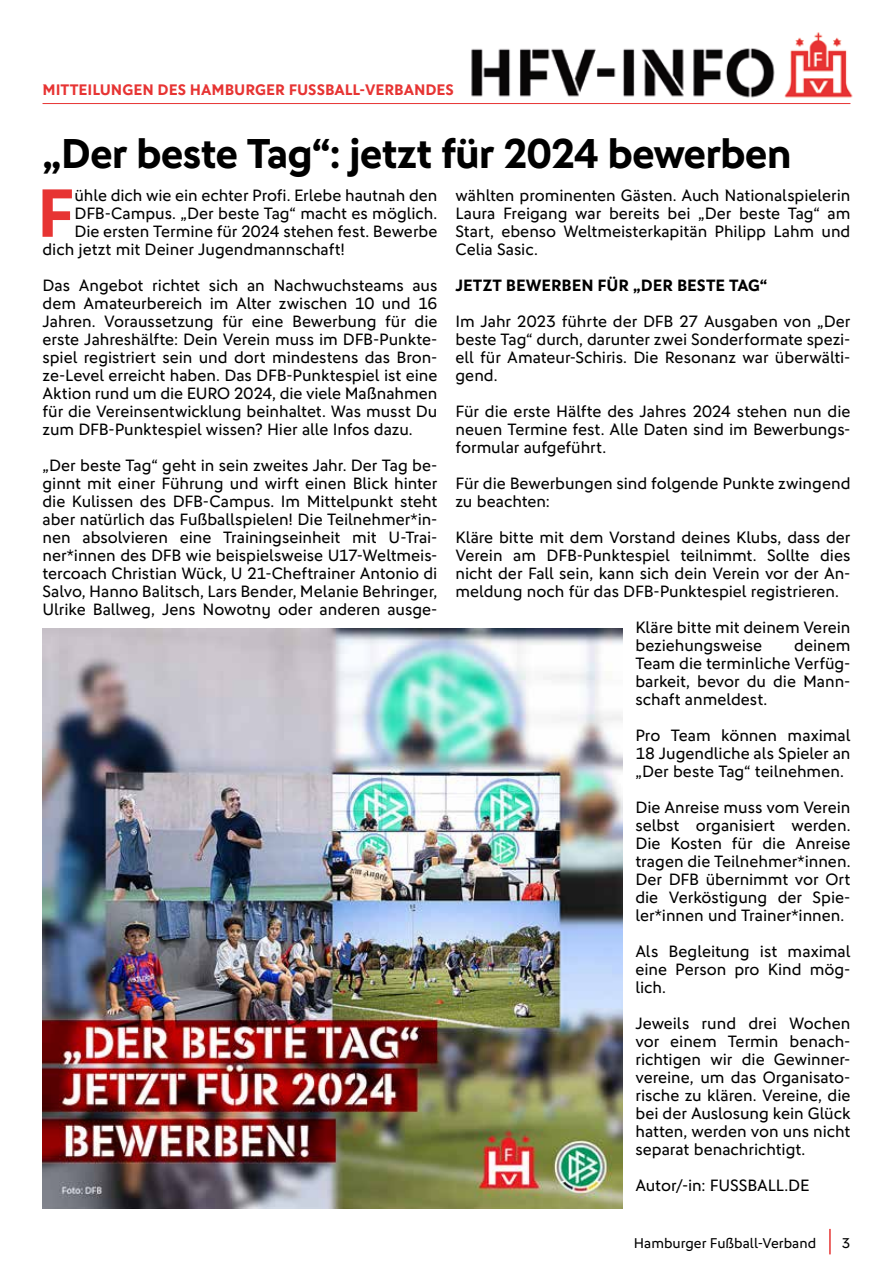
<style>
.page{position:relative;width:893px;height:1263px;background:#fff}
.page>*{position:absolute;margin:0;border:0;box-sizing:border-box;transform-origin:0 0}
.t1{font:700 68.7px "DFB Sans";color:#e73433}
.t2{font:700 42px "DFB Sans";letter-spacing:-.03em;color:#000}
.t3{font:16.5px/18px "DFB Sans";letter-spacing:-.005em;color:#000;text-align:justify}
.t4{font:700 16.5px "DFB Sans";color:#000}
.t5{font:700 15.3px "DFB Sans";color:#e73433}
.t6{font:14.25px "DFB Sans";color:#000}
</style>
<div class="page">
<hr style="left:829px;top:1229px;width:2px;height:25px;background:#e73433">
<hr style="left:43px;top:103px;width:807px;height:1px;background:#e73433">
<img style="left:471px;top:32px;width:382px;height:66px">
<img style="left:43px;top:629px;width:580px;height:580px">
<p class="t5" style="left:43px;top:80px;width:413px">MITTEILUNGEN DES HAMBURGER FUSSBALL-VERBANDES</p>
<h2 class="t2" style="left:43px;top:128px;width:751px">„Der beste Tag“: jetzt für 2024 bewerben</h2>
<h1 class="t1" style="left:37px;top:172px;width:39px">F</h1>
<p class="t3" style="left:75px;top:186px;width:364px">ühle dich wie ein echter Profi. Erlebe hautnah den</p>
<p class="t3" style="left:455px;top:186px;width:396px">wählten prominenten Gästen. Auch Nationalspielerin Laura Freigang war bereits bei „Der beste Tag“ am Start, ebenso Weltmeisterkapitän Philipp Lahm und Celia Sasic.</p>
<p class="t4" style="left:455px;top:275px;width:313px">JETZT BEWERBEN FÜR „DER BESTE TAG“</p>
<p class="t3" style="left:455px;top:312px;width:396px">Im Jahr 2023 führte der DFB 27 Ausgaben von „Der beste Tag“ durch, darunter zwei Sonderformate spezi&shy;ell für Amateur-Schiris. Die Resonanz war überwälti&shy;gend.</p>
<p class="t3" style="left:455px;top:402px;width:396px">Für die erste Hälfte des Jahres 2024 stehen nun die neuen Termine fest. Alle Daten sind im Bewerbungs&shy;formular aufgeführt.</p>
<p class="t3" style="left:455px;top:474px;width:396px">Für die Bewerbungen sind folgende Punkte zwingend zu beachten:</p>
<p class="t3" style="left:455px;top:528px;width:396px">Kläre bitte mit dem Vorstand deines Klubs, dass der Verein am DFB-Punktespiel teilnimmt. Sollte dies nicht der Fall sein, kann sich dein Verein vor der An&shy;meldung noch für das DFB-Punktespiel registrieren.</p>
<p class="t3" style="left:635px;top:618px;width:216px">Kläre bitte mit deinem Verein beziehungsweise</p>
<p class="t3" style="left:75px;top:204px;width:364px">DFB-Campus. „Der beste Tag“ macht es möglich.</p>
<p class="t3" style="left:75px;top:222px;width:364px">Die ersten Termine für 2024 stehen fest. Bewerbe</p>
<p class="t3" style="left:43px;top:240px;width:304px">dich jetzt mit Deiner Jugendmannschaft!</p>
<p class="t3" style="left:43px;top:276px;width:396px">Das Angebot richtet sich an Nachwuchsteams aus dem Amateurbereich im Alter zwischen 10 und 16<br>Jahren. Voraussetzung für eine Bewerbung für die erste Jahreshälfte: Dein Verein muss im DFB-Punkte&shy;spiel registriert sein und dort mindestens das Bron&shy;ze-Level erreicht haben. Das DFB-Punktespiel ist eine Aktion rund um die EURO 2024, die viele Maßnahmen für die Vereinsentwicklung beinhaltet. Was musst Du zum DFB-Punktespiel wissen? Hier alle Infos dazu.</p>
<p class="t3" style="left:43px;top:456px;width:396px">„Der beste Tag“ geht in sein zweites Jahr. Der Tag be&shy;ginnt mit einer Führung und wirft einen Blick hinter die Kulissen des DFB-Campus. Im Mittelpunkt steht aber natürlich das Fußballspielen! Die Teilnehmer*in&shy;nen absolvieren eine Trainingseinheit mit U-Trai&shy;ner*innen des DFB wie beispielsweise U17-Weltmeis&shy;tercoach Christian Wück, U 21-Cheftrainer Antonio di Salvo, Hanno Balitsch, Lars Bender, Melanie Behringer, Ulrike Ballweg, Jens Nowotny oder anderen ausge-</p>
<p class="t3" style="left:635px;top:636px;width:217px;text-indent:159px">deinem Team die terminliche Verfüg&shy;barkeit, bevor du die Mann&shy;schaft anmeldest.</p>
<p class="t3" style="left:635px;top:726px;width:217px">Pro Team können maximal 18 Jugendliche als Spieler an „Der beste Tag“ teilnehmen.</p>
<p class="t3" style="left:635px;top:798px;width:217px">Die Anreise muss vom Verein selbst organisiert werden.<br>Die Kosten für die Anreise tragen die Teilnehmer*innen.<br>Der DFB übernimmt vor Ort die Verköstigung der Spie&shy;ler*innen und Trainer*innen.</p>
<p class="t3" style="left:635px;top:942px;width:217px">Als Begleitung ist maximal eine Person pro Kind mög&shy;lich.</p>
<p class="t3" style="left:635px;top:1014px;width:217px">Jeweils rund drei Wochen vor einem Termin benach&shy;richtigen wir die Gewinner&shy;vereine, um das Organisato&shy;rische zu klären. Vereine, die bei der Auslosung kein Glück hatten, werden von uns nicht separat benachrichtigt.</p>
<p class="t3" style="left:635px;top:1176px;width:176px">Autor/-in: FUSSBALL.DE</p>
<p class="t6" style="left:634px;top:1235px;width:184px">Hamburger Fußball-Verband</p>
<p class="t6" style="left:842px;top:1235px;width:10px">3</p>
</div>
